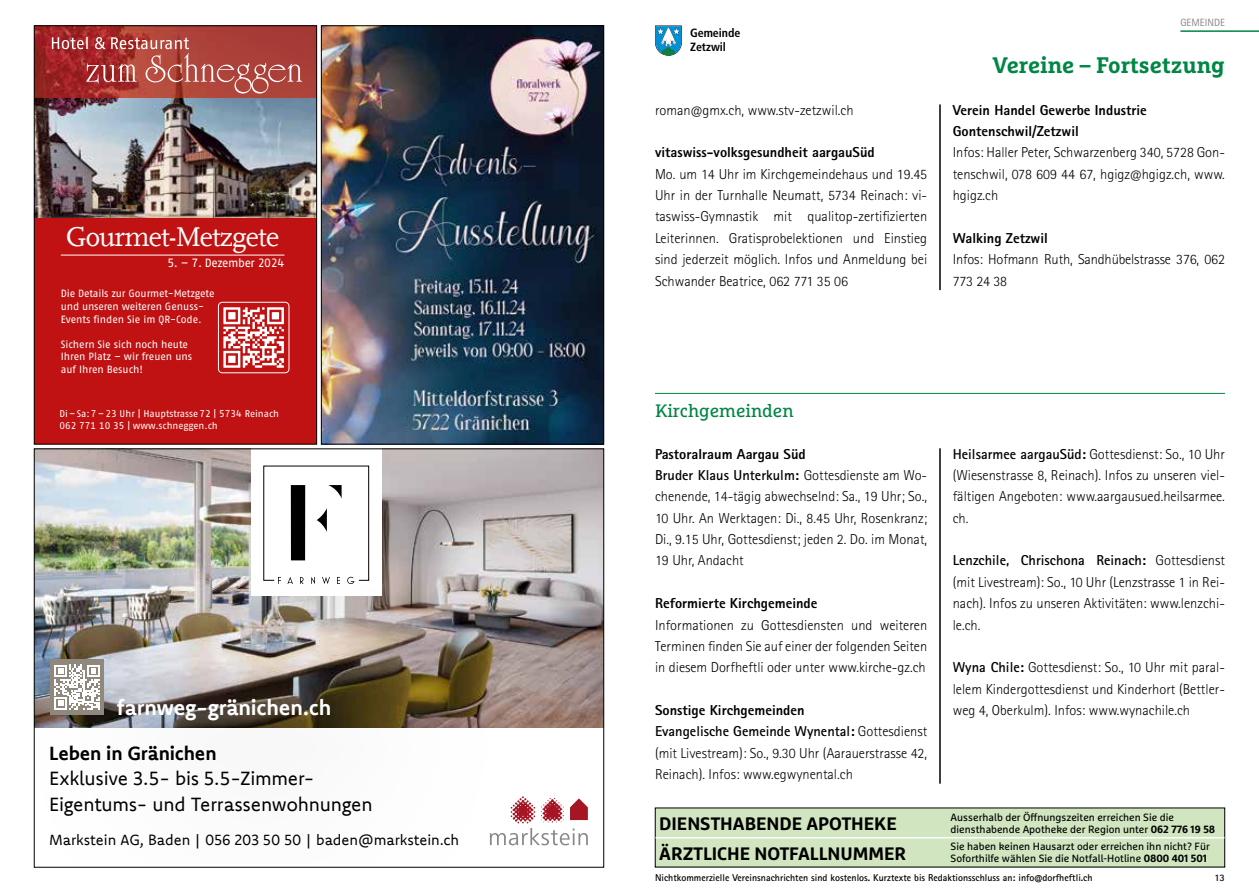
<style>
.page{position:relative;width:1259px;height:893px;background:#fff}
.page>*{position:absolute;margin:0;border:0;box-sizing:border-box;transform-origin:0 0}
.t1{font:28.5px "Scala Offc Pro";letter-spacing:-.03em;color:#fff}
.t2{font:700 22.5px "Marselis Slab Pro";color:#008645}
.t3{font:700 21.6px "Komet";letter-spacing:-.005em;color:#fff}
.t4{font:19.35px/25.2px "Komet";letter-spacing:-.015em;color:#000}
.t5{font:700 19.35px "Komet";letter-spacing:-.01em;color:#000}
.t6{font:700 18px/30px "Marselis Pro";color:#000}
.t7{font:18px "Marselis Slab Pro";color:#008645}
.t8{font:14.85px "Komet";color:#000}
.t9{font:300 14.4px/21.3px "Rotis Sans Serif Std";color:#000;text-align:justify}
.t10{font:800 14.4px/21.3px "Rotis Sans Serif Std";color:#000}
.t11{font:12px "Fago No Tf";letter-spacing:-.035em;color:#fff}
.t12{font:700 condensed 11.85px/14.2px "Frutiger LT Std";color:#000}
.t13{font:10.5px/12.6px "Marselis Pro";color:#000}
.t14{font:10.5px/12.6px "Fago No Tf";letter-spacing:-.01em;color:#fff}
.t15{font:10.5px "Rotis Sans Serif Std";color:#868786}
.t16{font:700 9.9px "Rotis Sans Serif Std";color:#000}
.t17{font:9.75px/12.6px "Fago No Tf";color:#fff}
.s1{font-weight:800}
.s2{font-weight:700}
</style>
<div class="page">
<hr style="left:1180px;top:30px;width:79px;height:2px;background:#008645">
<svg style="left:655px;top:26px;width:27px;height:30px"></svg>
<hr style="left:939px;top:105px;width:1px;height:185px;background:#000">
<div style="left:655px;top:808px;width:569px;height:59px;background:#d1e5c0"></div>
<hr style="left:655px;top:837px;width:569px;height:1px;background:#fff">
<hr style="left:655px;top:393px;width:570px;height:1px;background:#008645">
<hr style="left:939px;top:448px;width:1px;height:336px;background:#000">
<div style="left:36px;top:218px;width:279px;height:224px;background:#c01212"></div>
<img style="left:36px;top:98px;width:279px;height:120px">
<img style="left:36px;top:28px;width:279px;height:70px">
<svg style="left:52px;top:37px;width:250px;height:57px;background:#b34e49"></svg>
<hr style="left:61px;top:255px;width:223px;height:1px;background:#fff">
<div style="left:218px;top:302px;width:71px;height:71px;border:1px solid #fff;border-radius:4px"></div>
<svg style="left:223px;top:307px;width:61px;height:61px"></svg>
<div style="left:34px;top:26px;width:283px;height:418px;border:1px solid #000"></div>
<img style="left:323px;top:28px;width:279px;height:414px">
<div style="left:321px;top:26px;width:283px;height:418px;border:1px solid #000"></div>
<img style="left:36px;top:451px;width:566px;height:395px">
<h1 class="t1" style="left:66px;top:221px;width:215px">Gourmet-Metzgete</h1>
<p class="t11" style="left:167px;top:256px;width:119px">5. – 7. Dezember 2024</p>
<p class="t14" style="left:61px;top:287px;width:155px">Die Details zur Gourmet-Metzgete und unseren weiteren Genuss-<br>Events finden Sie im QR-Code.</p>
<p class="t14" style="left:61px;top:338px;width:133px">Sichern Sie sich noch heute<br>Ihren Platz – wir freuen uns auf Ihren Besuch!</p>
<p class="t17" style="left:59px;top:407px;width:221px">Di – Sa: 7 – 23 Uhr | Hauptstrasse 72 | 5734 Reinach<br>062 771 10 35 | www.schneggen.ch</p>
<h3 class="t3" style="left:117px;top:693px;width:216px">farnweg-gränichen.ch</h3>
<h3 class="t5" style="left:49px;top:741px;width:169px">Leben in Gränichen</h3>
<h3 class="t4" style="left:49px;top:765px;width:325px">Exklusive 3.5- bis 5.5-Zimmer-<br>Eigentums- und Terrassenwohnungen</h3>
<p class="t8" style="left:49px;top:830px;width:411px">Markstein AG, Baden | 056 203 50 50 | baden@markstein.ch</p>
<p class="t12" style="left:690px;top:26px;width:52px">Gemeinde<br>Zetzwil</p>
<p class="t9" style="left:655px;top:99px;width:200px">roman@gmx.ch, www.stv-zetzwil.ch</p>
<p class="t10" style="left:655px;top:142px;width:221px">vitaswiss-volksgesundheit aargauSüd</p>
<p class="t9" style="left:655px;top:163px;width:274px">Mo. um 14 Uhr im Kirchgemeindehaus und 19.45<br>Uhr in der Turnhalle Neumatt, 5734 Reinach: vi&shy;taswiss-Gymnastik mit qualitop-zertifizierten Leiterinnen. Gratisprobelektionen und Einstieg sind jederzeit möglich. Infos und Anmeldung bei Schwander Beatrice, 062 771 35 06</p>
<p class="t15" style="left:1180px;top:16px;width:46px">GEMEINDE</p>
<h2 class="t2" style="left:992px;top:51px;width:234px">Vereine – Fortsetzung</h2>
<p class="t10" style="left:952px;top:99px;width:196px">Verein Handel Gewerbe Industrie<br>Gontenschwil/Zetzwil</p>
<p class="t9" style="left:952px;top:142px;width:274px">Infos: Haller Peter, Schwarzenberg 340, 5728 Gon&shy;tenschwil, 078 609 44 67, hgigz@hgigz.ch, www. hgigz.ch</p>
<p class="t10" style="left:952px;top:227px;width:97px">Walking Zetzwil</p>
<p class="t9" style="left:952px;top:249px;width:274px">Infos: Hofmann Ruth, Sandhübelstrasse 376, 062<br>773 24 38</p>
<p class="t7" style="left:655px;top:400px;width:140px">Kirchgemeinden</p>
<p class="t9" style="left:655px;top:443px;width:274px;text-align:left"><span class="s1">Pastoralraum Aargau Süd<br></span><span class="s2">Bruder Klaus Unterkulm:</span> Gottesdienste am Wo&shy;chenende, 14-tägig abwechselnd: Sa., 19 Uhr; So., 10 Uhr. An Werktagen: Di., 8.45 Uhr, Rosenkranz; Di., 9.15 Uhr, Gottesdienst; jeden 2. Do. im Monat, 19 Uhr, Andacht</p>
<p class="t10" style="left:655px;top:592px;width:164px">Reformierte Kirchgemeinde</p>
<p class="t9" style="left:655px;top:614px;width:274px">Informationen zu Gottesdiensten und weiteren Terminen finden Sie auf einer der folgenden Seiten in diesem Dorfheftli oder unter www.kirche-gz.ch</p>
<p class="t9" style="left:655px;top:700px;width:274px;text-align:left"><span class="s1">Sonstige Kirchgemeinden<br></span><span class="s2">Evangelische Gemeinde Wynental:</span> Gottesdienst (mit Livestream): So., 9.30 Uhr (Aarauerstrasse 42, Reinach). Infos: www.egwynental.ch</p>
<p class="t9" style="left:952px;top:443px;width:274px"><span class="s2">Heilsarmee aargauSüd:</span> Gottesdienst: So., 10 Uhr (Wiesenstrasse 8, Reinach). Infos zu unseren viel&shy;fältigen Angeboten: www.aargausued.heilsarmee. ch.</p>
<p class="t9" style="left:952px;top:550px;width:274px"><span class="s2">Lenzchile, Chrischona Reinach:</span> Gottesdienst (mit Livestream): So., 10 Uhr (Lenzstrasse 1 in Rei&shy;nach). Infos zu unseren Aktivitäten: www.lenzchi&shy;le.ch.</p>
<p class="t9" style="left:952px;top:657px;width:274px"><span class="s2">Wyna Chile:</span> Gottesdienst: So., 10 Uhr mit paral&shy;lelem Kindergottesdienst und Kinderhort (Bettler&shy;weg 4, Oberkulm). Infos: www.wynachile.ch</p>
<p class="t6" style="left:659px;top:808px;width:248px">DIENSTHABENDE APOTHEKE<br>ÄRZTLICHE NOTFALLNUMMER</p>
<p class="t13" style="left:950px;top:811px;width:266px">Ausserhalb der Öffnungszeiten erreichen Sie die diensthabende Apotheke der Region unter <span class="s2">062 776 19 58</span></p>
<p class="t13" style="left:950px;top:840px;width:261px">Sie haben keinen Hausarzt oder erreichen ihn nicht? Für<br>Soforthilfe wählen Sie die Notfall-Hotline <span class="s2">0800 401 501</span></p>
<p class="t16" style="left:655px;top:871px;width:439px">Nichtkommerzielle Vereinsnachrichten sind kostenlos. Kurztexte bis Redaktionsschluss an: info@dorfheftli.ch</p>
<p class="t16" style="left:1214px;top:871px;width:12px">13</p>
</div>
